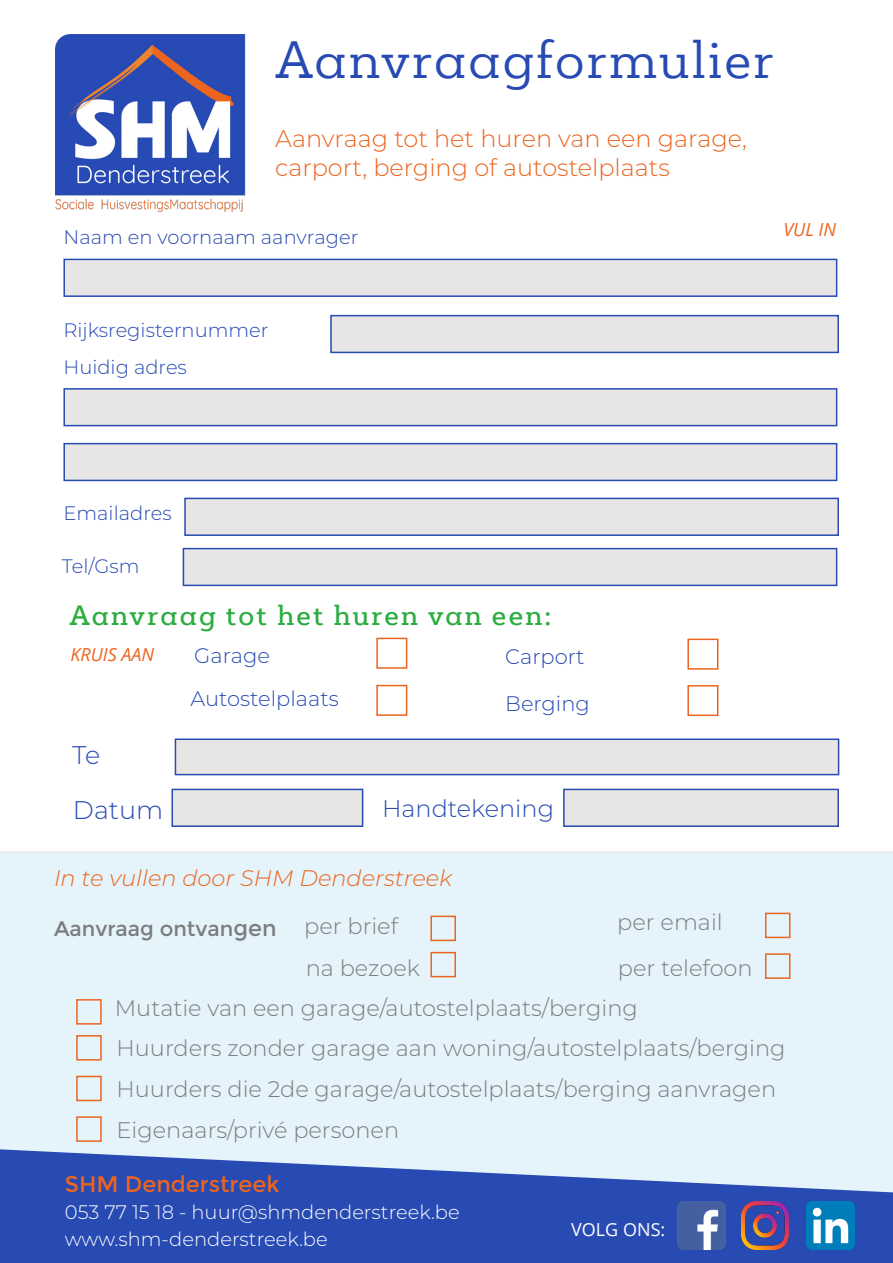
<style>
.page{position:relative;width:893px;height:1263px;background:#fff}
.page>*{position:absolute;margin:0;border:0;box-sizing:border-box;transform-origin:0 0}
.t1{font:48px "Mokoko";letter-spacing:.05em;color:#274ab3}
.t2{font:500 25.5px "Mokoko";letter-spacing:.09em;color:#2dad41}
.t3{font:300 25.5px "Montserrat";color:#274ab3}
.t4{font:300 24px "Montserrat";color:#ec651f}
.t5{font:300 24px "Montserrat";color:#274ab3}
.t6{font:300 22.5px "Montserrat";color:#7a7c7e}
.t7{font:italic 300 22.5px "Montserrat";color:#ec651f}
.t8{font:22.5px "Montserrat";color:#ec651f}
.t9{font:300 21px "Montserrat";color:#274ab3}
.t10{font:21px "Montserrat";color:#7a7c7e}
.t11{font:300 19.5px "Montserrat";color:#274ab3}
.t12{font:300 19.5px "Montserrat";color:#fff}
.t13{font:italic 18px "Open Sans";color:#ec651f}
.t14{font:18px "Open Sans";color:#fff}
.s1{font-size:22.5px}
</style>
<div class="page">
<div style="left:0;top:851px;width:893px;height:298px;background:#e5f3fb"></div>
<img style="left:55px;top:34px;width:190px;height:178px">
<div style="left:63px;top:259px;width:774px;height:38px;background:#e7e6e5;border:2px solid #274ab3"></div>
<div style="left:376px;top:638px;width:31px;height:31px;border:2px solid #ec651f"></div>
<svg style="left:0;top:1149px;width:893px;height:114px;fill:#274ab3"></svg>
<div style="left:330px;top:315px;width:509px;height:38px;background:#e7e6e5;border:2px solid #274ab3"></div>
<div style="left:63px;top:388px;width:774px;height:38px;background:#e7e6e5;border:2px solid #274ab3"></div>
<div style="left:63px;top:443px;width:774px;height:38px;background:#e7e6e5;border:2px solid #274ab3"></div>
<div style="left:376px;top:685px;width:31px;height:31px;border:2px solid #ec651f"></div>
<div style="left:687px;top:639px;width:31px;height:31px;border:2px solid #ec651f"></div>
<div style="left:687px;top:685px;width:31px;height:31px;border:2px solid #ec651f"></div>
<div style="left:430px;top:916px;width:26px;height:25px;border:2px solid #ec651f"></div>
<div style="left:430px;top:952px;width:26px;height:25px;border:2px solid #ec651f"></div>
<div style="left:765px;top:913px;width:25px;height:25px;border:2px solid #ec651f"></div>
<div style="left:765px;top:953px;width:25px;height:26px;border:2px solid #ec651f"></div>
<div style="left:171px;top:789px;width:192px;height:38px;background:#e7e6e5;border:2px solid #274ab3"></div>
<div style="left:563px;top:789px;width:276px;height:38px;background:#e7e6e5;border:2px solid #274ab3"></div>
<div style="left:76px;top:1035px;width:26px;height:25px;border:2px solid #ec651f"></div>
<div style="left:175px;top:738px;width:664px;height:37px;background:#e7e6e5;border:2px solid #274ab3"></div>
<img style="left:678px;top:1202px;width:47px;height:48px">
<img style="left:741px;top:1202px;width:48px;height:48px">
<img style="left:807px;top:1202px;width:48px;height:48px">
<div style="left:76px;top:999px;width:26px;height:25px;border:2px solid #ec651f"></div>
<div style="left:76px;top:1076px;width:26px;height:25px;border:2px solid #ec651f"></div>
<div style="left:76px;top:1116px;width:26px;height:26px;border:2px solid #ec651f"></div>
<div style="left:184px;top:498px;width:655px;height:38px;background:#e7e6e5;border:2px solid #274ab3"></div>
<div style="left:183px;top:548px;width:654px;height:38px;background:#e7e6e5;border:2px solid #274ab3"></div>
<p class="t1" style="left:275px;top:28px;width:500px">Aanvraagformulier</p>
<p class="t4" style="left:275px;top:123px;width:473px">Aanvraag tot het huren van een garage,</p>
<p class="t4" style="left:275px;top:151px;width:396px">carport, berging of autostelplaats</p>
<p class="t11" style="left:63px;top:224px;width:296px">Naam en voornaam aanvrager</p>
<p class="t11" style="left:63px;top:317px;width:207px">Rijksregisternummer</p>
<p class="t11" style="left:63px;top:354px;width:125px">Huidig adres</p>
<p class="t13" style="left:783px;top:217px;width:54px">VUL IN</p>
<p class="t11" style="left:63px;top:500px;width:110px">Emailadres</p>
<p class="t11" style="left:62px;top:553px;width:79px">Tel/Gsm</p>
<p class="t2" style="left:69px;top:598px;width:483px">Aanvraag tot het huren van een:</p>
<p class="t9" style="left:505px;top:642px;width:81px">Carport</p>
<p class="t9" style="left:505px;top:689px;width:86px">Berging</p>
<p class="t13" style="left:70px;top:642px;width:85px">KRUIS AAN</p>
<p class="t9" style="left:194px;top:641px;width:77px">Garage</p>
<p class="t9" style="left:191px;top:684px;width:150px">Autostelplaats</p>
<p class="t3" style="left:72px;top:737px;width:30px">Te</p>
<p class="t3" style="left:73px;top:792px;width:92px">Datum</p>
<p class="t5" style="left:382px;top:792px;width:174px">Handtekening</p>
<p class="t7" style="left:54px;top:862px;width:400px">In te vullen door SHM Denderstreek</p>
<p class="t10" style="left:54px;top:917px;width:224px">Aanvraag ontvan<span class="s1">gen</span></p>
<p class="t6" style="left:304px;top:911px;width:95px">per brief</p>
<p class="t6" style="left:306px;top:952px;width:116px">na bezoek</p>
<p class="t6" style="left:617px;top:907px;width:107px">per email</p>
<p class="t6" style="left:618px;top:952px;width:136px">per telefoon</p>
<p class="t6" style="left:115px;top:992px;width:525px">Mutatie van een garage/autostelplaats/berging</p>
<p class="t6" style="left:117px;top:1033px;width:670px">Huurders zonder garage aan woning/autostelplaats/berging</p>
<p class="t6" style="left:117px;top:1074px;width:661px">Huurders die 2de garage/autostelplaats/berging aanvragen</p>
<p class="t6" style="left:117px;top:1114px;width:284px">Eigenaars/privé personen</p>
<p class="t8" style="left:65px;top:1171px;width:216px">SHM Denderstreek</p>
<p class="t12" style="left:65px;top:1198px;width:396px">053 77 15 18 - huur@shmdenderstreek.be</p>
<p class="t12" style="left:65px;top:1225px;width:264px">www.shm-denderstreek.be</p>
<p class="t14" style="left:571px;top:1217px;width:96px">VOLG ONS:</p>
</div>
